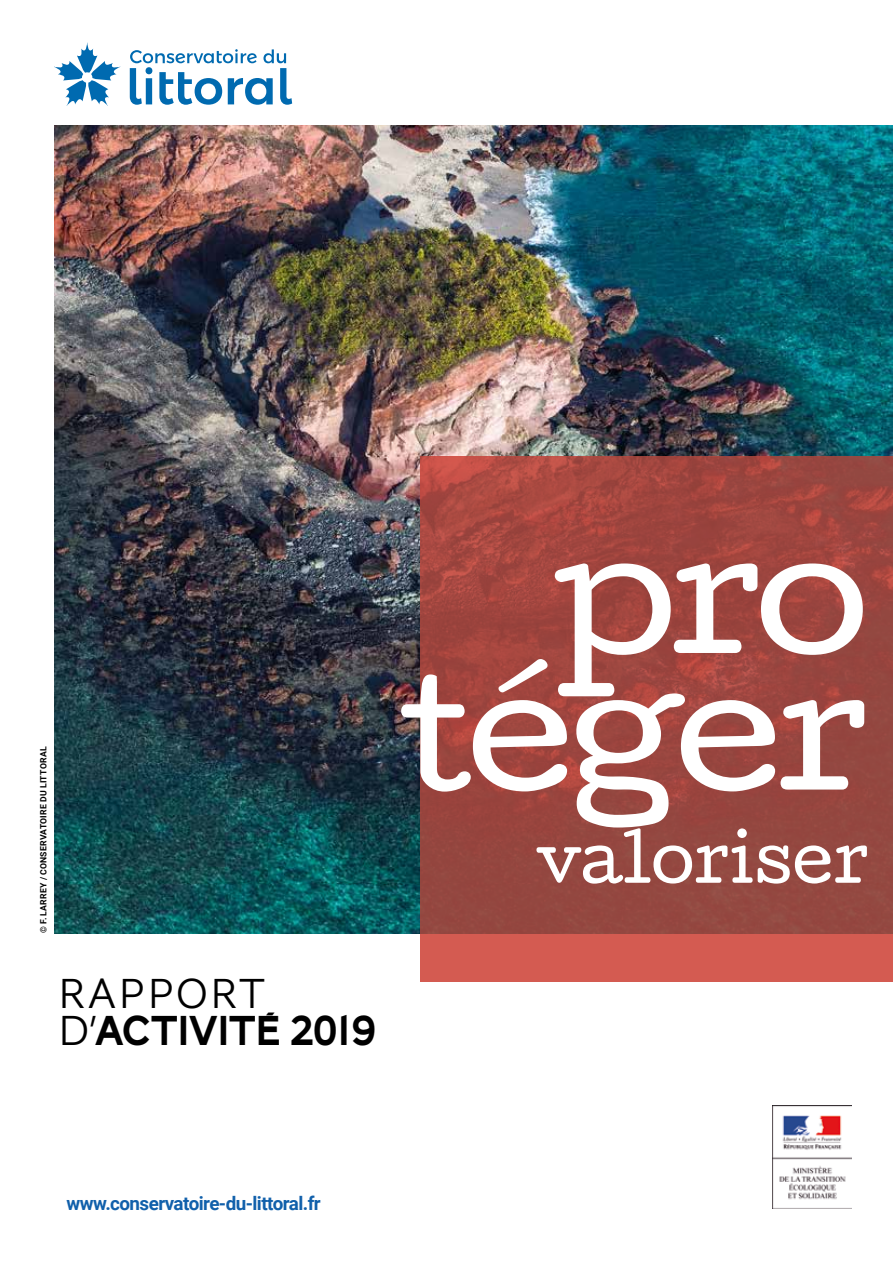
<style>
.page{position:relative;width:893px;height:1263px;background:#fff}
.page>*{position:absolute;margin:0;border:0;box-sizing:border-box;transform-origin:0 0}
.t1{font:154.2px/136.5px "Cutive";letter-spacing:-.04em;color:#fff;text-align:right;scale:1.1 1}
.t2{font:64.2px "Cutive";color:#fff}
.t3{font:43.2px "AW Conqueror Carved One";letter-spacing:-.03em;color:#000}
.t4{font:300 43.2px "AW Conqueror Sans";letter-spacing:.03em;color:#000}
.t5{font:700 18.9px "Roboto";letter-spacing:-.03em;color:#1160ab}
.t6{font:700 8.7px "Roboto";letter-spacing:.025em;color:#000}
.s1{font-family:"AW Conqueror Sans";font-weight:300}
</style>
<div class="page">
<img style="left:54px;top:125px;width:839px;height:808px">
<svg style="left:420px;top:456px;width:473px;height:526px;background:#a14841"></svg>
<svg style="left:130px;top:49px;width:162px;height:56px"></svg>
<svg style="left:54px;top:43px;width:66px;height:63px"></svg>
<img style="left:772px;top:1105px;width:79px;height:103px">
<p class="t6" style="left:37px;top:933px;width:188px;rotate:-90deg">© F. LARREY / CONSERVATOIRE DU LITTORAL</p>
<h3 class="t4" style="left:57px;top:957px;width:210px">RAPPORT</h3>
<h3 class="t3" style="left:57px;top:1011px;width:320px"><span class="s1">D’</span>ACTIVITÉ 2019</h3>
<h1 class="t1" style="left:400px;top:525px;width:428px">pro téger</h1>
<h2 class="t2" style="left:537px;top:809px;width:333px">valoriser</h2>
<h3 class="t5" style="left:67px;top:1190px;width:256px">www.conservatoire-du-littoral.fr</h3>
</div>
